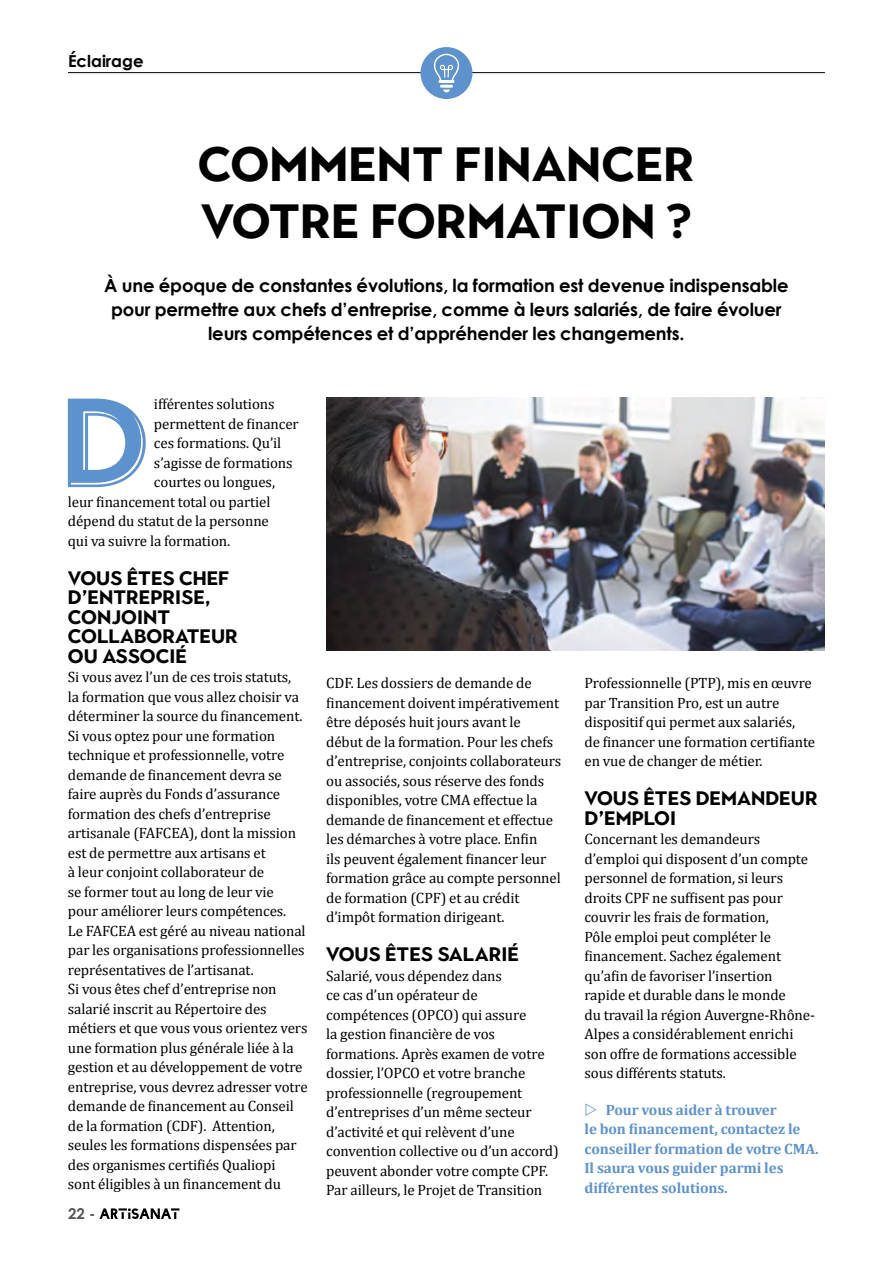
<style>
.page{position:relative;width:893px;height:1263px;background:#fff}
.page>*{position:absolute;margin:0;border:0;box-sizing:border-box;transform-origin:0 0}
.t1{font:700 126.45px "Town 22 Emboss";color:#5e92cd}
.t2{font:700 48px/57px "Town 10 Display";color:#000}
.t3{font:700 19.5px/19.5px "Town 10 Display";color:#000}
.t4{font:700 18px/24px "Century Gothic";letter-spacing:-.01em;color:#000;text-align:center}
.Rubrique_gauche{font:700 16.5px "Century Gothic";color:#000}
.t5{font:15px/19.5px "Cambria";letter-spacing:-.005em;color:#000}
.t6{font:700 15px/19.5px "Cambria";letter-spacing:-.005em;color:#5e92cd}
.t7{font:700 15px "Century Gothic";color:#575756}
</style>
<div class="page">
<hr style="left:68px;top:72px;width:757px;height:1px;background:#000">
<div style="left:420px;top:47px;width:52px;height:52px;background:#5e92cd;border-radius:50%"></div>
<img style="left:326px;top:397px;width:499px;height:253px">
<svg style="left:433px;top:54px;width:27px;height:38px"></svg>
<svg style="left:100px;top:1208px;width:79px;height:11px"></svg>
<p class="Rubrique_gauche" style="left:68px;top:51px;width:77px">Éclairage</p>
<p class="t2" style="left:198px;top:137px;width:498px">COMMENT FINANCER<br>VOTRE FORMATION ?</p>
<p class="t4" style="left:104px;top:273px;width:686px">À une époque de constantes évolutions, la formation est devenue indispensable pour permettre aux chefs d’entreprise, comme à leurs salariés, de faire évoluer leurs compétences et d’appréhender les changements.</p>
<p class="t1" style="left:60px;top:370px;width:91px">D</p>
<p class="t5" style="left:154px;top:394px;width:122px">ifférentes solutions</p>
<p class="t5" style="left:154px;top:414px;width:146px">permettent de financer</p>
<p class="t5" style="left:154px;top:433px;width:129px">ces formations. Qu’il</p>
<p class="t5" style="left:154px;top:453px;width:140px">s’agisse de formations</p>
<p class="t5" style="left:154px;top:472px;width:123px">courtes ou longues,</p>
<p class="t5" style="left:68px;top:492px;width:204px">leur financement total ou partiel</p>
<p class="t5" style="left:68px;top:511px;width:203px">dépend du statut de la personne</p>
<p class="t5" style="left:68px;top:531px;width:164px">qui va suivre la formation.</p>
<p class="t3" style="left:68px;top:568px;width:171px">VOUS ÊTES CHEF<br>D’ENTREPRISE,<br>CONJOINT<br>COLLABORATEUR<br>OU ASSOCIÉ</p>
<p class="t5" style="left:68px;top:667px;width:241px">Si vous avez l’un de ces trois statuts,<br>la formation que vous allez choisir va déterminer la source du financement.<br>Si vous optez pour une formation technique et professionnelle, votre demande de financement devra se faire auprès du Fonds d’assurance formation des chefs d’entreprise artisanale (FAFCEA), dont la mission est de permettre aux artisans et<br>à leur conjoint collaborateur de<br>se former tout au long de leur vie pour améliorer leurs compétences.<br>Le FAFCEA est géré au niveau national par les organisations professionnelles représentatives de l’artisanat.<br>Si vous êtes chef d’entreprise non salarié inscrit au Répertoire des métiers et que vous vous orientez vers une formation plus générale liée à la gestion et au développement de votre entreprise, vous devrez adresser votre demande de financement au Conseil de la formation (CDF). Attention, seules les formations dispensées par des organismes certifiés Qualiopi<br>sont éligibles à un financement du</p>
<p class="t5" style="left:326px;top:673px;width:237px">CDF. Les dossiers de demande de financement doivent impérativement être déposés huit jours avant le début de la formation. Pour les chefs d’entreprise, conjoints collaborateurs ou associés, sous réserve des fonds disponibles, votre CMA effectue la demande de financement et effectue les démarches à votre place. Enfin<br>ils peuvent également financer leur formation grâce au compte personnel de formation (CPF) et au crédit d’impôt formation dirigeant.</p>
<p class="t3" style="left:326px;top:945px;width:194px">VOUS ÊTES SALARIÉ</p>
<p class="t5" style="left:326px;top:966px;width:234px">Salarié, vous dépendez dans<br>ce cas d’un opérateur de compétences (OPCO) qui assure<br>la gestion financière de vos formations. Après examen de votre dossier, l’OPCO et votre branche professionnelle (regroupement d’entreprises d’un même secteur d’activité et qui relèvent d’une convention collective ou d’un accord) peuvent abonder votre compte CPF.<br>Par ailleurs, le Projet de Transition</p>
<p class="t7" style="left:68px;top:1204px;width:29px">22 -</p>
<p class="t7" style="left:68px;top:1204px;width:20px">3 -</p>
<p class="t5" style="left:584px;top:673px;width:232px">Professionnelle (PTP), mis en œuvre par Transition Pro, est un autre dispositif qui permet aux salariés,<br>de financer une formation certifiante en vue de changer de métier.</p>
<p class="t3" style="left:585px;top:789px;width:235px">VOUS ÊTES DEMANDEUR<br>D’EMPLOI</p>
<p class="t5" style="left:584px;top:829px;width:232px">Concernant les demandeurs d’emploi qui disposent d’un compte personnel de formation, si leurs droits CPF ne suffisent pas pour couvrir les frais de formation,<br>Pôle emploi peut compléter le financement. Sachez également qu’afin de favoriser l’insertion rapide et durable dans le monde<br>du travail la région Auvergne-Rhône-<br>Alpes a considérablement enrichi son offre de formations accessible sous différents statuts.</p>
<p class="t6" style="left:584px;top:1099px;width:235px;text-indent:21px">Pour vous aider à trouver<br>le bon financement, contactez le conseiller formation de votre CMA.<br>Il saura vous guider parmi les différentes solutions.</p>
</div>
